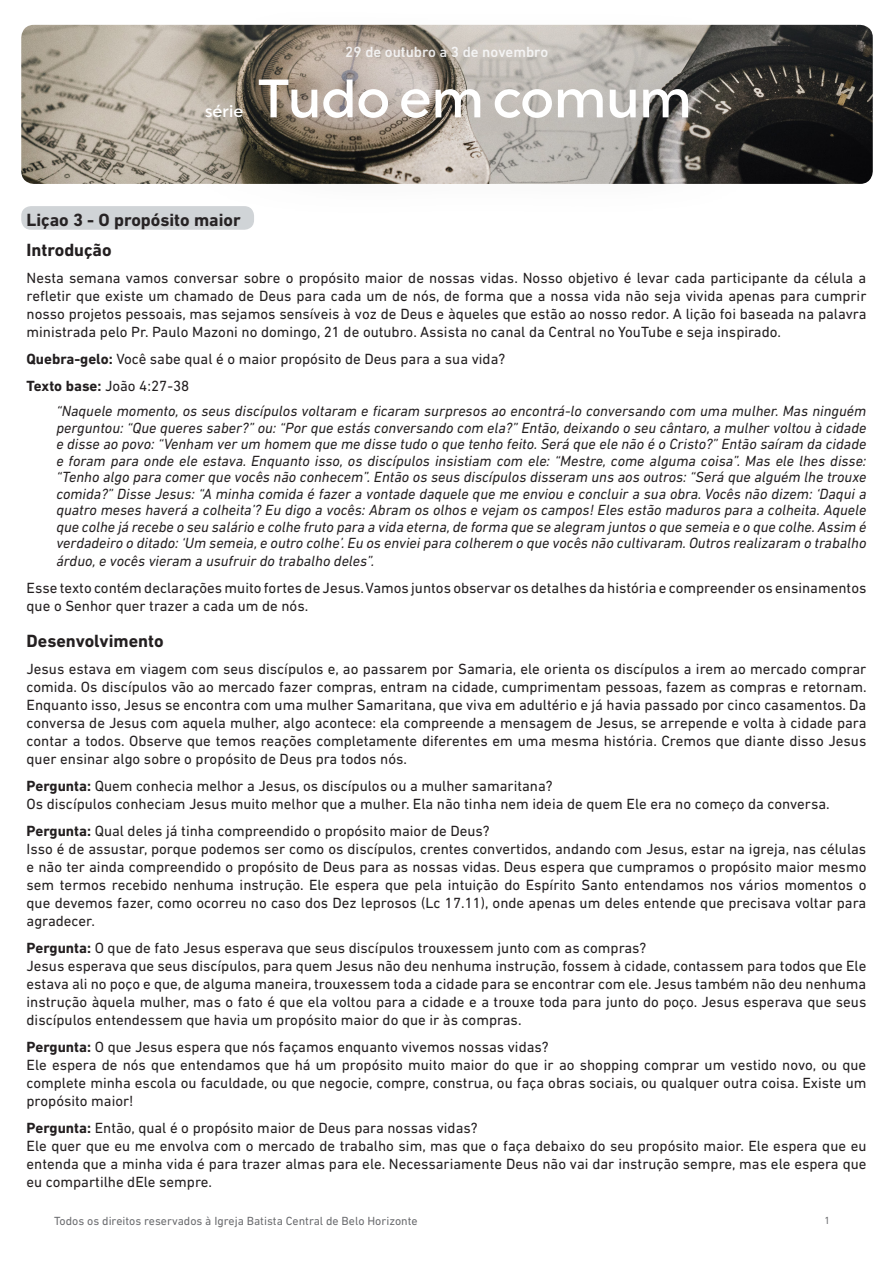
<style>
.page{position:relative;width:893px;height:1263px;background:#fff}
.page>*{position:absolute;margin:0;border:0;box-sizing:border-box;transform-origin:0 0}
.Texto_corrido{font:500 54px "Uniform";color:#fff}
.t1{font:700 18px "DIN Next LT Pro";color:#231f20}
.Texto_corrido-2{font:500 16.5px "Uniform";color:#fff}
.t2{font:15px/18px "DIN Next LT Pro";color:#231f20;text-align:justify}
.t3{font:italic 15px/16.5px "DIN Next LT Pro";color:#231f20;text-align:justify}
.t4{font:500 15px "DIN Next LT Pro";color:#fff}
.t5{font:500 15px "DIN Next LT Pro";color:#e6e7e9}
.t6{font:12px "DIN Next LT Pro";color:#6c6d70}
.Corpo_Básico{font:10.5px "DIN Next LT Pro";color:#6c6d70}
.s1{font-weight:700}
</style>
<div class="page">
<img style="left:21px;top:25px;width:852px;height:159px">
<div style="left:145px;top:2px;width:640px;height:219px;background:#231f20;opacity:.75"></div>
<div style="left:22px;top:207px;width:231px;height:22px;background:#d0d4d7;border-radius:9px"></div>
<div style="left:21px;top:206px;width:233px;height:24px;border:2px solid #a2a9af;border-radius:9px"></div>
<p class="Texto_corrido-2" style="left:205px;top:102px;width:40px">série</p>
<p class="t5" style="left:345px;top:43px;width:204px">29 de outubro a 3 de novembro</p>
<p class="t4" style="left:329px;top:49px;width:234px">Lição de célula / 21 a 27 de outubro</p>
<p class="Texto_corrido" style="left:258px;top:66px;width:435px">Tudo em comum</p>
<p class="t1" style="left:27px;top:209px;width:216px">Liçao 3 - O propósito maior</p>
<p class="t1" style="left:27px;top:239px;width:87px">Introdução</p>
<p class="t2" style="left:27px;top:268px;width:841px">Nesta semana vamos conversar sobre o propósito maior de nossas vidas. Nosso objetivo é levar cada participante da célula a refletir que existe um chamado de Deus para cada um de nós, de forma que a nossa vida não seja vivida apenas para cumprir nosso projetos pessoais, mas sejamos sensíveis à voz de Deus e àqueles que estão ao nosso redor. A lição foi baseada na palavra ministrada pelo Pr. Paulo Mazoni no domingo, 21 de outubro. Assista no canal da Central no YouTube e seja inspirado.</p>
<p class="t2" style="left:27px;top:349px;width:480px"><span class="s1">Quebra-gelo:</span> Você sabe qual é o maior propósito de Deus para a sua vida?</p>
<p class="t2" style="left:27px;top:376px;width:164px"><span class="s1">Texto base:</span> João 4:27-38</p>
<p class="t3" style="left:56px;top:403px;width:812px">“Naquele momento, os seus discípulos voltaram e ficaram surpresos ao encontrá-lo conversando com uma mulher. Mas ninguém perguntou: “Que queres saber?” ou: “Por que estás conversando com ela?” Então, deixando o seu cântaro, a mulher voltou à cidade e disse ao povo: “Venham ver um homem que me disse tudo o que tenho feito. Será que ele não é o Cristo?” Então saíram da cidade e foram para onde ele estava. Enquanto isso, os discípulos insistiam com ele: “Mestre, come alguma coisa”. Mas ele lhes disse: “Tenho algo para comer que vocês não conhecem”. Então os seus discípulos disseram uns aos outros: “Será que alguém lhe trouxe comida?” Disse Jesus: “A minha comida é fazer a vontade daquele que me enviou e concluir a sua obra. Vocês não dizem: ‘Daqui a quatro meses haverá a colheita’? Eu digo a vocês: Abram os olhos e vejam os campos! Eles estão maduros para a colheita. Aquele que colhe já recebe o seu salário e colhe fruto para a vida eterna, de forma que se alegram juntos o que semeia e o que colhe. Assim é verdadeiro o ditado: ‘Um semeia, e outro colhe’. Eu os enviei para colherem o que vocês não cultivaram. Outros realizaram o trabalho</p>
<p class="t3" style="left:56px;top:553px;width:320px">árduo, e vocês vieram a usufruir do trabalho deles”.</p>
<p class="t2" style="left:27px;top:579px;width:841px">Esse texto contém declarações muito fortes de Jesus. Vamos juntos observar os detalhes da história e compreender os ensinamentos que o Senhor quer trazer a cada um de nós.</p>
<p class="t1" style="left:27px;top:631px;width:139px">Desenvolvimento</p>
<p class="t2" style="left:27px;top:660px;width:842px">Jesus estava em viagem com seus discípulos e, ao passarem por Samaria, ele orienta os discípulos a irem ao mercado comprar comida. Os discípulos vão ao mercado fazer compras, entram na cidade, cumprimentam pessoas, fazem as compras e retornam.<br>Enquanto isso, Jesus se encontra com uma mulher Samaritana, que viva em adultério e já havia passado por cinco casamentos. Da conversa de Jesus com aquela mulher, algo acontece: ela compreende a mensagem de Jesus, se arrepende e volta à cidade para contar a todos. Observe que temos reações completamente diferentes em uma mesma história. Cremos que diante disso Jesus quer ensinar algo sobre o propósito de Deus pra todos nós.</p>
<p class="t2" style="left:27px;top:777px;width:528px"><span class="s1">Pergunta:</span> Quem conhecia melhor a Jesus, os discípulos ou a mulher samaritana?</p>
<p class="t2" style="left:27px;top:795px;width:805px">Os discípulos conheciam Jesus muito melhor que a mulher. Ela não tinha nem ideia de quem Ele era no começo da conversa.</p>
<p class="t2" style="left:27px;top:822px;width:465px"><span class="s1">Pergunta:</span> Qual deles já tinha compreendido o propósito maior de Deus?</p>
<p class="t2" style="left:27px;top:840px;width:841px">Isso é de assustar, porque podemos ser como os discípulos, crentes convertidos, andando com Jesus, estar na igreja, nas células e não ter ainda compreendido o propósito de Deus para as nossas vidas. Deus espera que cumpramos o propósito maior mesmo sem termos recebido nenhuma instrução. Ele espera que pela intuição do Espírito Santo entendamos nos vários momentos o que devemos fazer, como ocorreu no caso dos Dez leprosos (Lc 17.11), onde apenas um deles entende que precisava voltar para agradecer.</p>
<p class="t2" style="left:27px;top:939px;width:621px"><span class="s1">Pergunta:</span> O que de fato Jesus esperava que seus discípulos trouxessem junto com as compras?</p>
<p class="t2" style="left:27px;top:957px;width:841px">Jesus esperava que seus discípulos, para quem Jesus não deu nenhuma instrução, fossem à cidade, contassem para todos que Ele estava ali no poço e que, de alguma maneira, trouxessem toda a cidade para se encontrar com ele. Jesus também não deu nenhuma instrução àquela mulher, mas o fato é que ela voltou para a cidade e a trouxe toda para junto do poço. Jesus esperava que seus discípulos entendessem que havia um propósito maior do que ir às compras.</p>
<p class="t2" style="left:27px;top:1038px;width:524px"><span class="s1">Pergunta:</span> O que Jesus espera que nós façamos enquanto vivemos nossas vidas?</p>
<p class="t2" style="left:27px;top:1056px;width:841px">Ele espera de nós que entendamos que há um propósito muito maior do que ir ao shopping comprar um vestido novo, ou que complete minha escola ou faculdade, ou que negocie, compre, construa, ou faça obras sociais, ou qualquer outra coisa. Existe um propósito maior!</p>
<p class="t2" style="left:27px;top:1119px;width:453px"><span class="s1">Pergunta:</span> Então, qual é o propósito maior de Deus para nossas vidas?</p>
<p class="t2" style="left:27px;top:1137px;width:841px">Ele quer que eu me envolva com o mercado de trabalho sim, mas que o faça debaixo do seu propósito maior. Ele espera que eu entenda que a minha vida é para trazer almas para ele. Necessariamente Deus não vai dar instrução sempre, mas ele espera que eu compartilhe dEle sempre.</p>
<p class="t6" style="left:54px;top:1213px;width:365px">Todos os direitos reservados à Igreja Batista Central de Belo Horizonte</p>
<p class="Corpo_Básico" style="left:824px;top:1214px;width:7px">1</p>
</div>
